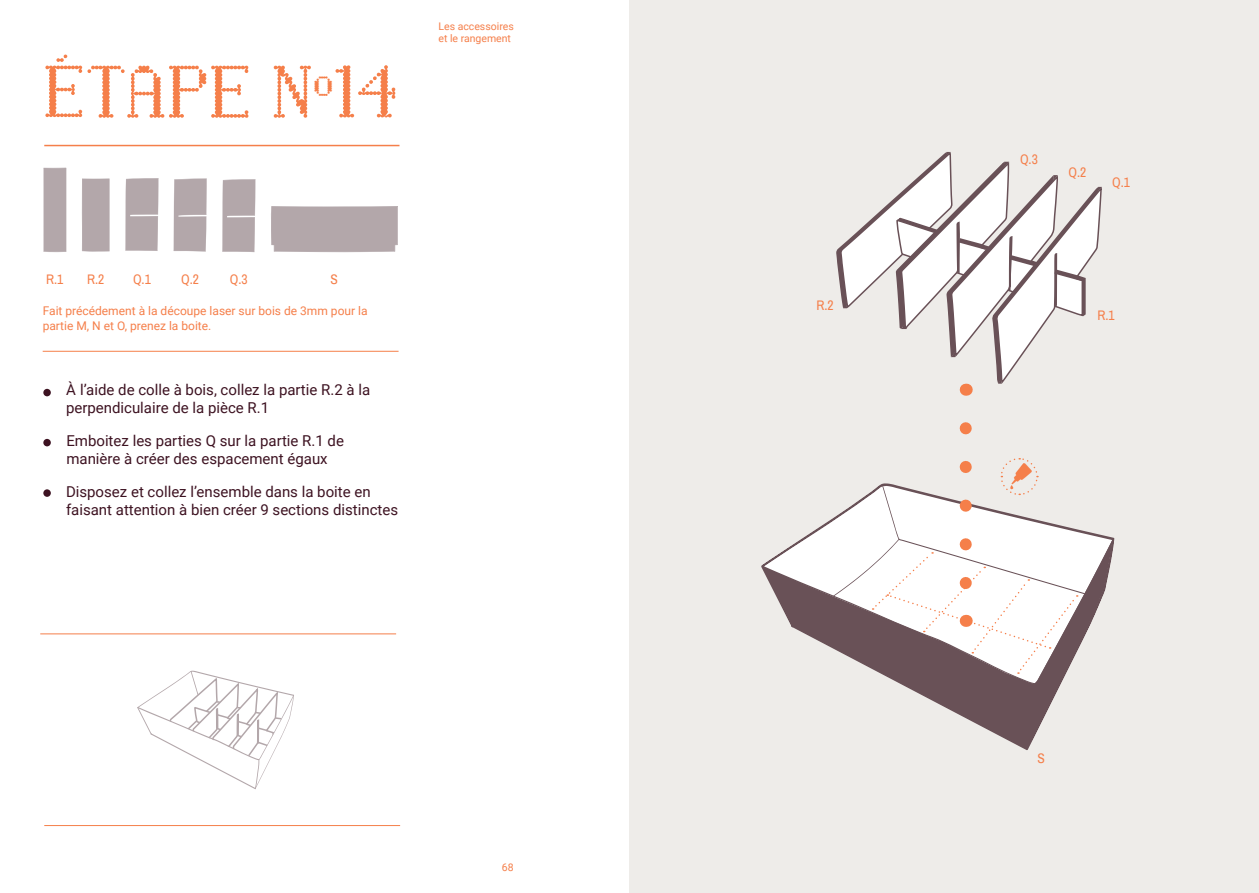
<style>
.page{position:relative;width:1259px;height:893px;background:#fff}
.page>*{position:absolute;margin:0;border:0;box-sizing:border-box;transform-origin:0 0}
.t1{font:59.55px "Goozette";color:#f57f4a}
.t2{font:15px/18px "Roboto";color:#3d1221}
.t3{font:13.5px "Archivo Narrow";color:#f57f4a}
.t4{font:12px/14.4px "Roboto";color:#f57f4a}
.t5{font:10.5px "Roboto";color:#f57f4a}
</style>
<div class="page">
<div style="left:629px;top:0;width:630px;height:893px;background:#eeece9"></div>
<svg style="left:761px;top:518px;width:354px;height:232px"></svg>
<svg style="left:762px;top:538px;width:351px;height:146px"></svg>
<svg style="left:1026px;top:683px;width:9px;height:66px"></svg>
<svg style="left:836px;top:152px;width:266px;height:244px"></svg>
<svg style="left:833px;top:428px;width:252px;height:246px"></svg>
<hr style="left:44px;top:145px;width:355px;height:1px;background:#f57f4a">
<svg style="left:125px;top:178px;width:33px;height:73px;background:#b6abad"></svg>
<svg style="left:174px;top:179px;width:33px;height:73px;background:#b6abae"></svg>
<svg style="left:222px;top:179px;width:33px;height:73px;background:#b6abad"></svg>
<div style="left:43px;top:168px;width:23px;height:84px;background:#b3a7aa"></div>
<div style="left:82px;top:178px;width:28px;height:74px;background:#b3a7aa"></div>
<div style="left:271px;top:206px;width:127px;height:46px;background:#b3a7aa"></div>
<hr style="left:44px;top:825px;width:356px;height:1px;background:#f57f4a">
<hr style="left:40px;top:633px;width:356px;height:1px;background:#f57f4a">
<hr style="left:43px;top:351px;width:355px;height:1px;background:#f57f4a">
<svg style="left:137px;top:633px;width:157px;height:157px"></svg>
<div style="left:43px;top:389px;width:8px;height:7px;background:#3d1221;border-radius:50%"></div>
<div style="left:43px;top:439px;width:8px;height:7px;background:#3d1221;border-radius:50%"></div>
<div style="left:43px;top:489px;width:8px;height:8px;background:#3d1221;border-radius:50%"></div>
<p class="t1" style="left:43px;top:66px;width:356px"><sup>É</sup>TAPE N<sup>o</sup>14</p>
<p class="t5" style="left:438px;top:19px;width:77px">Les accessoires</p>
<p class="t5" style="left:438px;top:31px;width:74px">et le rangement</p>
<p class="t3" style="left:46px;top:271px;width:19px">R.1</p>
<p class="t3" style="left:87px;top:271px;width:19px">R.2</p>
<p class="t3" style="left:133px;top:271px;width:19px">Q.1</p>
<p class="t3" style="left:181px;top:271px;width:19px">Q.2</p>
<p class="t3" style="left:230px;top:271px;width:19px">Q.3</p>
<p class="t3" style="left:330px;top:271px;width:9px">S</p>
<p class="t4" style="left:43px;top:303px;width:326px">Fait précédement à la découpe laser sur bois de 3mm pour la partie M, N et O, prenez la boite.</p>
<p class="t2" style="left:66px;top:380px;width:306px">À l’aide de colle à bois, collez la partie R.2 à la perpendiculaire de la pièce R.1</p>
<p class="t2" style="left:66px;top:431px;width:279px">Emboitez les parties Q sur la partie R.1 de manière à créer des espacement égaux</p>
<p class="t2" style="left:66px;top:482px;width:334px">Disposez et collez l’ensemble dans la boite en faisant attention à bien créer 9 sections distinctes</p>
<p class="t5" style="left:502px;top:860px;width:13px">68</p>
<p class="t3" style="left:816px;top:297px;width:19px">R.2</p>
<p class="t3" style="left:1020px;top:151px;width:19px">Q.3</p>
<p class="t3" style="left:1068px;top:164px;width:19px">Q.2</p>
<p class="t3" style="left:1112px;top:174px;width:19px">Q.1</p>
<p class="t3" style="left:1097px;top:308px;width:19px">R.1</p>
<p class="t3" style="left:1037px;top:750px;width:9px">S</p>
</div>
